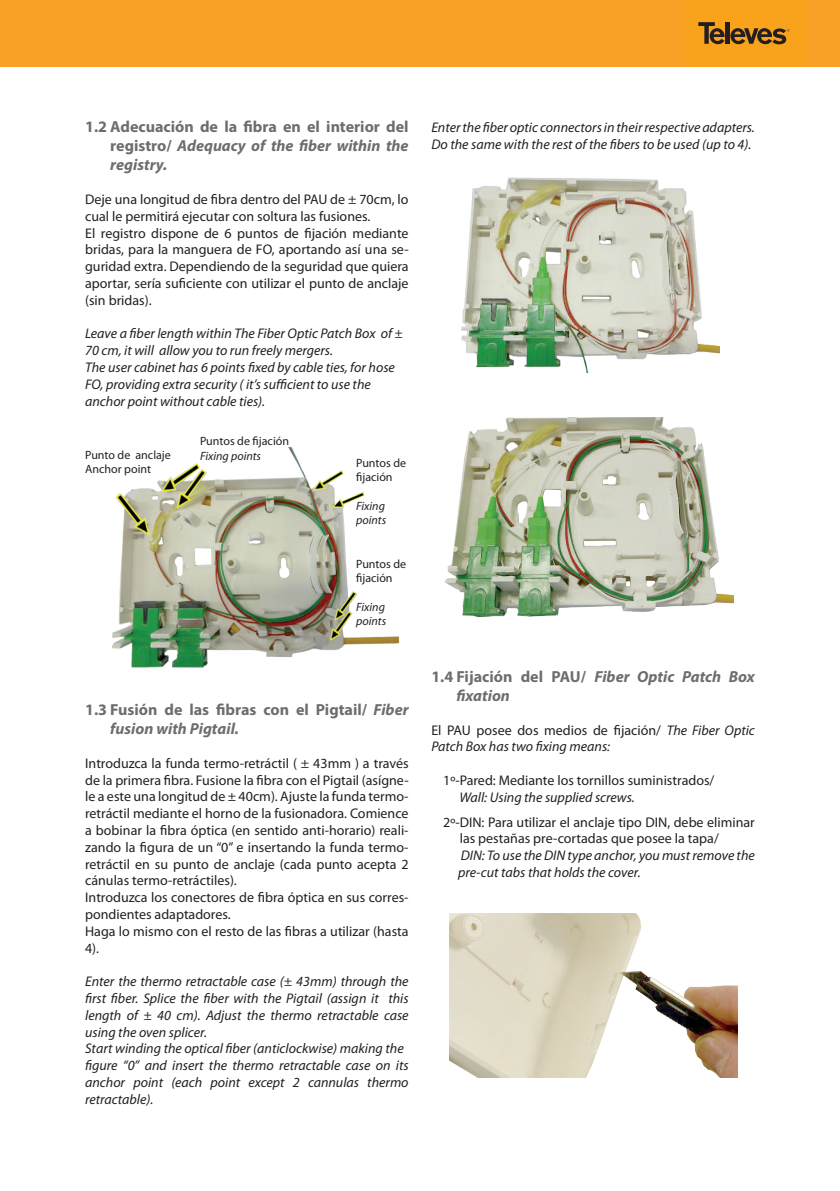
<style>
.page{position:relative;width:840px;height:1191px;background:#fff}
.page>*{position:absolute;margin:0;border:0;box-sizing:border-box;transform-origin:0 0}
.t1{font:700 16px/19.2px "Myriad Pro";color:#6c6d70;text-align:justify}
.t2{font:italic 700 16px/19.2px "Myriad Pro";color:#6c6d70}
.t3{font:14px/16.8px "Myriad Pro";color:#231f20}
.t4{font:italic 14px/16.8px "Myriad Pro";color:#231f20}
.t5{font:12px/14.4px "Myriad Pro";color:#231f20}
.t6{font:italic 12px/14.4px "Myriad Pro";color:#231f20}
.s1{font-style:italic}
.s2{font-style:normal}
</style>
<div class="page">
<div style="left:0;top:0;width:839px;height:67px;background:#f9a127"></div>
<div style="left:686px;top:0;width:118px;height:66px;background:#f9a21c"></div>
<svg style="left:698px;top:22px;width:91px;height:22px"></svg>
<img style="left:111px;top:446px;width:289px;height:222px">
<img style="left:461px;top:177px;width:258px;height:195px">
<img style="left:444px;top:417px;width:288px;height:201px">
<img style="left:449px;top:913px;width:287px;height:165px">
<p class="t1" style="left:110px;top:116px;width:300px;text-indent:-25px">1.2 Adecuación de la fibra en el interior del registro/ <span class="s1">Adequacy of the fiber within the registry.</span></p>
<p class="t3" style="left:85px;top:191px;width:325px">Deje una longitud de fibra dentro del PAU de ± 70cm, lo cual le permitirá ejecutar con soltura las fusiones.<br>El registro dispone de 6 puntos de fijación mediante bridas, para la manguera de FO, aportando así una se&shy;guridad extra. Dependiendo de la seguridad que quiera aportar, sería suficiente con utilizar el punto de anclaje (sin bridas).</p>
<p class="t4" style="left:85px;top:325px;width:319px">Leave a fiber length within The Fiber Optic Patch Box of ± 70 cm, it will allow you to run freely mergers.<br>The user cabinet has 6 points fixed by cable ties, for hose FO, providing extra security ( it’s sufficient to use the anchor point without cable ties).</p>
<p class="t5" style="left:85px;top:447px;width:87px">Punto de anclaje<br>Anchor point</p>
<p class="t5" style="left:200px;top:434px;width:90px">Puntos de fijación</p>
<p class="t6" style="left:200px;top:448px;width:62px">Fixing points</p>
<p class="t5" style="left:356px;top:455px;width:51px">Puntos de fijación</p>
<p class="t6" style="left:356px;top:498px;width:31px">Fixing points</p>
<p class="t5" style="left:356px;top:556px;width:51px">Puntos de fijación</p>
<p class="t6" style="left:356px;top:599px;width:31px">Fixing points</p>
<p class="t1" style="left:110px;top:699px;width:300px;text-indent:-25px">1.3 Fusión de las fibras con el Pigtail/ <span class="s1">Fiber fusion with Pigtail.</span></p>
<p class="t3" style="left:85px;top:754px;width:325px">Introduzca la funda termo-retráctil ( ± 43mm ) a través de la primera fibra. Fusione la fibra con el Pigtail (asígne&shy;le a este una longitud de ± 40cm). Ajuste la funda termo&shy;retráctil mediante el horno de la fusionadora. Comience a bobinar la fibra óptica (en sentido anti-horario) reali&shy;zando la figura de un “0” e insertando la funda termo&shy;retráctil en su punto de anclaje (cada punto acepta 2 cánulas termo-retráctiles).<br>Introduzca los conectores de fibra óptica en sus corres&shy;pondientes adaptadores.<br>Haga lo mismo con el resto de las fibras a utilizar (hasta 4).</p>
<p class="t4" style="left:85px;top:973px;width:325px">Enter the thermo retractable case (± 43mm) through the first fiber. Splice the fiber with the Pigtail (assign it this length of ± 40 cm). Adjust the thermo retractable case using the oven splicer.<br>Start winding the optical fiber (anticlockwise) making the figure “0” and insert the thermo retractable case on its anchor point (each point except 2 cannulas thermo retractable).</p>
<p class="t4" style="left:431px;top:119px;width:325px">Enter the fiber optic connectors in their respective adapters.<br>Do the same with the rest of the fibers to be used (up to 4).</p>
<p class="t2" style="left:456px;top:666px;width:299px;text-indent:-25px"><span class="s2">1.4 Fijación del PAU/</span> Fiber Optic Patch Box fixation</p>
<p class="t4" style="left:431px;top:721px;width:325px"><span class="s2">El PAU posee dos medios de fijación/</span> The Fiber Optic<br>Patch Box has two fixing means:</p>
<p class="t3" style="left:443px;top:771px;width:272px">1º-Pared: Mediante los tornillos suministrados/</p>
<p class="t4" style="left:459px;top:788px;width:177px">Wall: Using the supplied screws.</p>
<p class="t3" style="left:459px;top:813px;width:296px;text-indent:-16px">2º-DIN: Para utilizar el anclaje tipo DIN, debe eliminar las pestañas pre-cortadas que posee la tapa/</p>
<p class="t4" style="left:458px;top:847px;width:298px">DIN: To use the DIN type anchor, you must remove the pre-cut tabs that holds the cover.</p>
</div>
